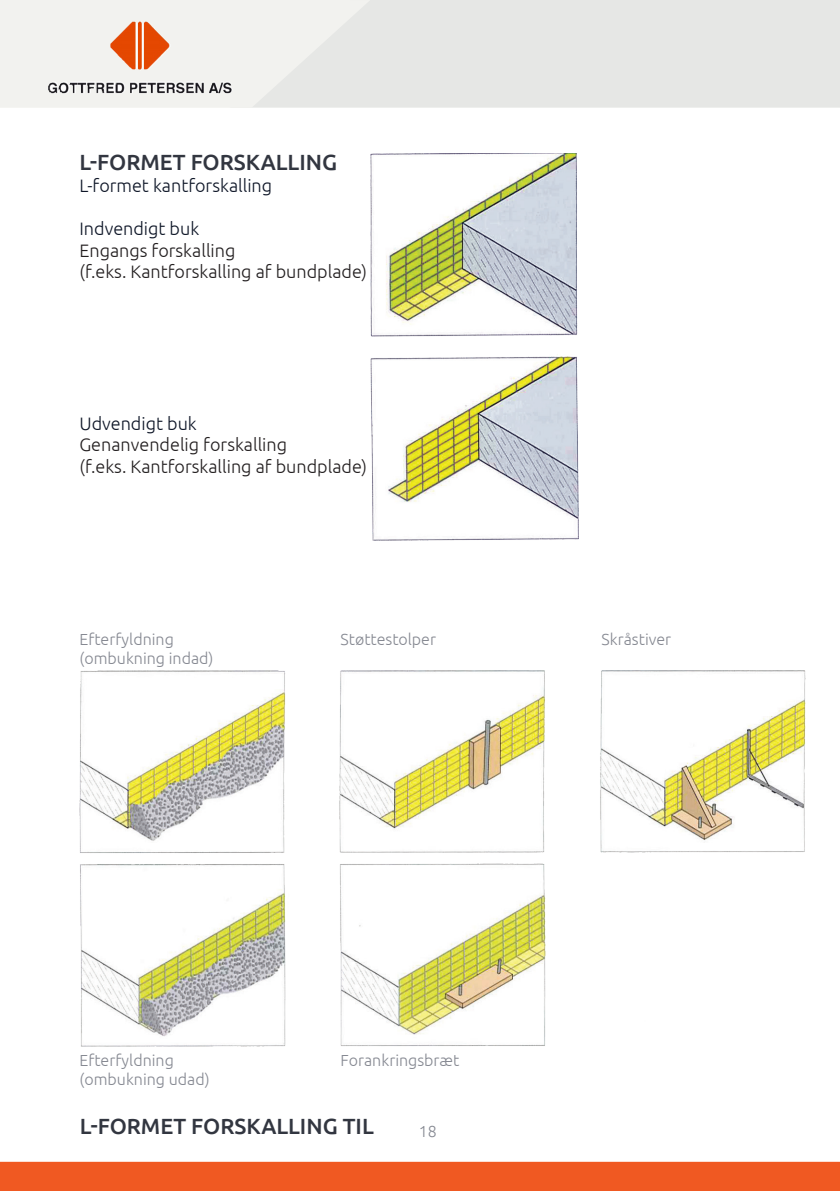
<style>
.page{position:relative;width:840px;height:1191px;background:#fff}
.page>*{position:absolute;margin:0;border:0;box-sizing:border-box;transform-origin:0 0}
.Mellemrubrik_Cool_gr{font:500 22px "Ubuntu";color:#323640}
.Ny_brød{font:300 18px "Ubuntu";color:#231f20}
.Markert_uden_bullets{font:300 18px "Ubuntu";color:#0f1728}
.Note_Billedtekster{font:300 16px "Ubuntu";color:#868992}
</style>
<div class="page">
<div style="left:370px;top:0;width:469px;height:108px;background:#e6e7e5"></div>
<svg style="left:0;top:0;width:370px;height:108px"></svg>
<img style="left:110px;top:21px;width:122px;height:72px">
<div style="left:0;top:1161px;width:839px;height:30px;background:#f05922"></div>
<img style="left:370px;top:153px;width:208px;height:387px">
<img style="left:79px;top:671px;width:726px;height:375px">
<p class="Mellemrubrik_Cool_gr" style="left:79px;top:148px;width:259px">L-FORMET FORSKALLING</p>
<p class="Markert_uden_bullets" style="left:79px;top:174px;width:194px">L-formet kantforskalling</p>
<p class="Markert_uden_bullets" style="left:79px;top:218px;width:121px">Indvendigt buk</p>
<p class="Ny_brød" style="left:79px;top:239px;width:157px">Engangs forskalling</p>
<p class="Ny_brød" style="left:79px;top:261px;width:289px">(f.eks. Kantforskalling af bundplade)</p>
<p class="Markert_uden_bullets" style="left:79px;top:412px;width:119px">Udvendigt buk</p>
<p class="Ny_brød" style="left:79px;top:434px;width:209px">Genanvendelig forskalling</p>
<p class="Ny_brød" style="left:79px;top:455px;width:289px">(f.eks. Kantforskalling af bundplade)</p>
<p class="Note_Billedtekster" style="left:79px;top:629px;width:96px">Efterfyldning</p>
<p class="Note_Billedtekster" style="left:79px;top:648px;width:135px">(ombukning indad)</p>
<p class="Note_Billedtekster" style="left:340px;top:629px;width:97px">Støttestolper</p>
<p class="Note_Billedtekster" style="left:601px;top:629px;width:71px">Skråstiver</p>
<p class="Note_Billedtekster" style="left:79px;top:1050px;width:96px">Efterfyldning</p>
<p class="Note_Billedtekster" style="left:79px;top:1070px;width:132px">(ombukning udad)</p>
<p class="Note_Billedtekster" style="left:340px;top:1050px;width:120px">Forankringsbræt</p>
<p class="Mellemrubrik_Cool_gr" style="left:80px;top:1112px;width:295px">L-FORMET FORSKALLING TIL</p>
<p class="Note_Billedtekster" style="left:418px;top:1121px;width:20px">18</p>
</div>
